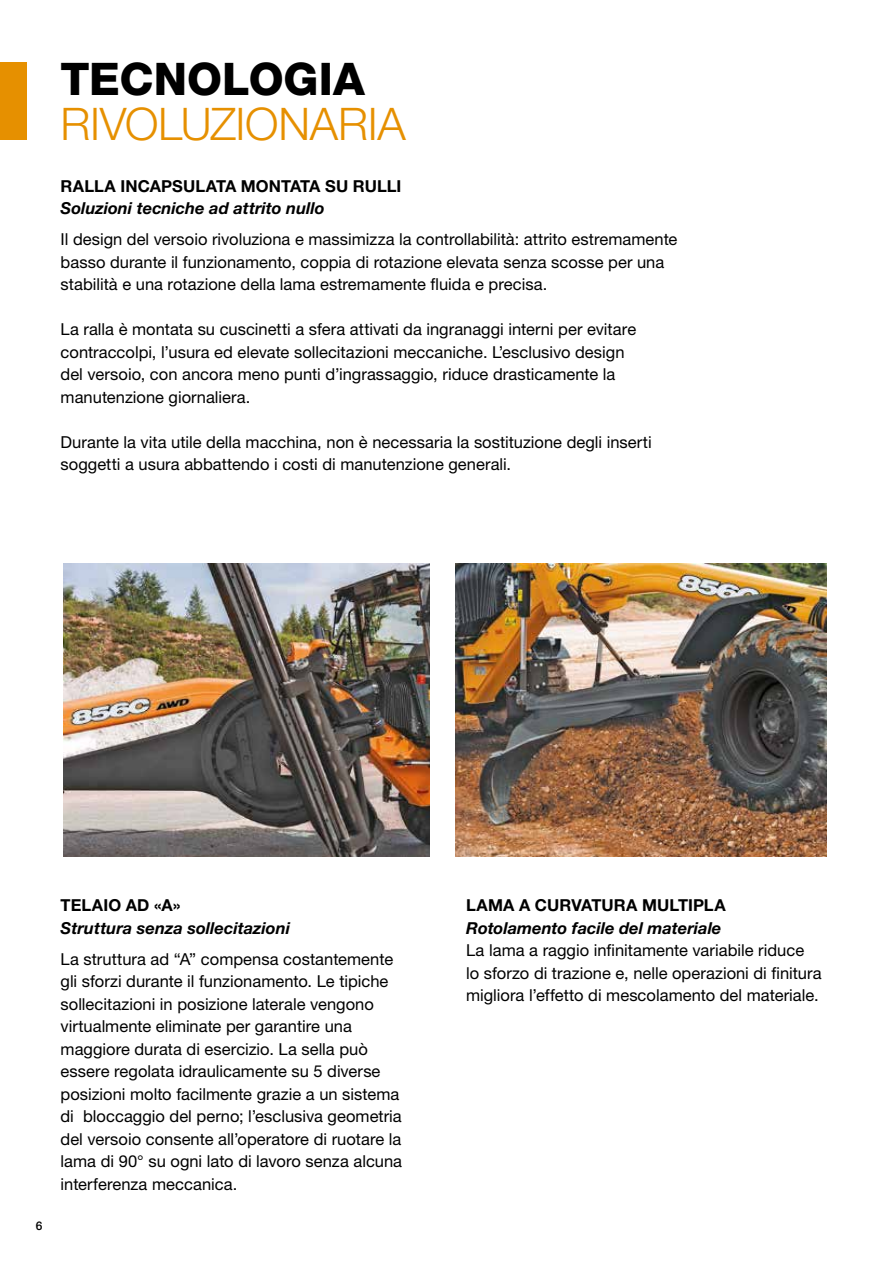
<style>
.page{position:relative;width:893px;height:1263px;background:#fff}
.page>*{position:absolute;margin:0;border:0;box-sizing:border-box;transform-origin:0 0}
.t1{font:300 45px "Helvetica Neue LT Pro";letter-spacing:-.01em;color:#e69000}
.t2{font:800 45px "Helvetica Neue LT Pro";color:#000}
.t3{font:16.5px/22.5px "Helvetica Neue LT Pro";color:#000}
.t4{font:italic 700 16.5px "Helvetica Neue LT Pro";color:#000}
.t5{font:700 16.5px "Helvetica Neue LT Pro";letter-spacing:.005em;color:#000}
.t6{font:500 12px "Helvetica Neue LT Pro";color:#000}
</style>
<div class="page">
<img style="left:64px;top:563px;width:366px;height:294px">
<img style="left:455px;top:563px;width:371px;height:294px">
<div style="left:0;top:63px;width:27px;height:77px;background:#e69000"></div>
<h1 class="t2" style="left:61px;top:52px;width:306px">TECNOLOGIA</h1>
<h1 class="t1" style="left:61px;top:96px;width:347px">RIVOLUZIONARIA</h1>
<p class="t5" style="left:61px;top:175px;width:342px">RALLA INCAPSULATA MONTATA SU RULLI</p>
<p class="t4" style="left:61px;top:198px;width:266px">Soluzioni tecniche ad attrito nullo</p>
<p class="t3" style="left:61px;top:228px;width:618px">Il design del versoio rivoluziona e massimizza la controllabilità: attrito estremamente basso durante il funzionamento, coppia di rotazione elevata senza scosse per una stabilità e una rotazione della lama estremamente fluida e precisa.</p>
<p class="t3" style="left:61px;top:318px;width:577px">La ralla è montata su cuscinetti a sfera attivati da ingranaggi interni per evitare contraccolpi, l’usura ed elevate sollecitazioni meccaniche. L’esclusivo design del versoio, con ancora meno punti d’ingrassaggio, riduce drasticamente la manutenzione giornaliera.</p>
<p class="t3" style="left:61px;top:430px;width:593px">Durante la vita utile della macchina, non è necessaria la sostituzione degli inserti soggetti a usura abbattendo i costi di manutenzione generali.</p>
<p class="t6" style="left:36px;top:1218px;width:8px">6</p>
<p class="t5" style="left:61px;top:895px;width:121px">TELAIO AD «A»</p>
<p class="t4" style="left:61px;top:918px;width:231px">Struttura senza sollecitazioni</p>
<p class="t3" style="left:61px;top:947px;width:343px">La struttura ad “A” compensa costantemente gli sforzi durante il funzionamento. Le tipiche sollecitazioni in posizione laterale vengono virtualmente eliminate per garantire una maggiore durata di esercizio. La sella può essere regolata idraulicamente su 5 diverse posizioni molto facilmente grazie a un sistema di bloccaggio del perno; l’esclusiva geometria del versoio consente all’operatore di ruotare la lama di 90° su ogni lato di lavoro senza alcuna interferenza meccanica.</p>
<p class="t5" style="left:466px;top:895px;width:261px">LAMA A CURVATURA MULTIPLA</p>
<p class="t4" style="left:466px;top:918px;width:257px">Rotolamento facile del materiale</p>
<p class="t3" style="left:466px;top:939px;width:357px">La lama a raggio infinitamente variabile riduce<br>lo sforzo di trazione e, nelle operazioni di finitura migliora l’effetto di mescolamento del materiale.</p>
</div>
